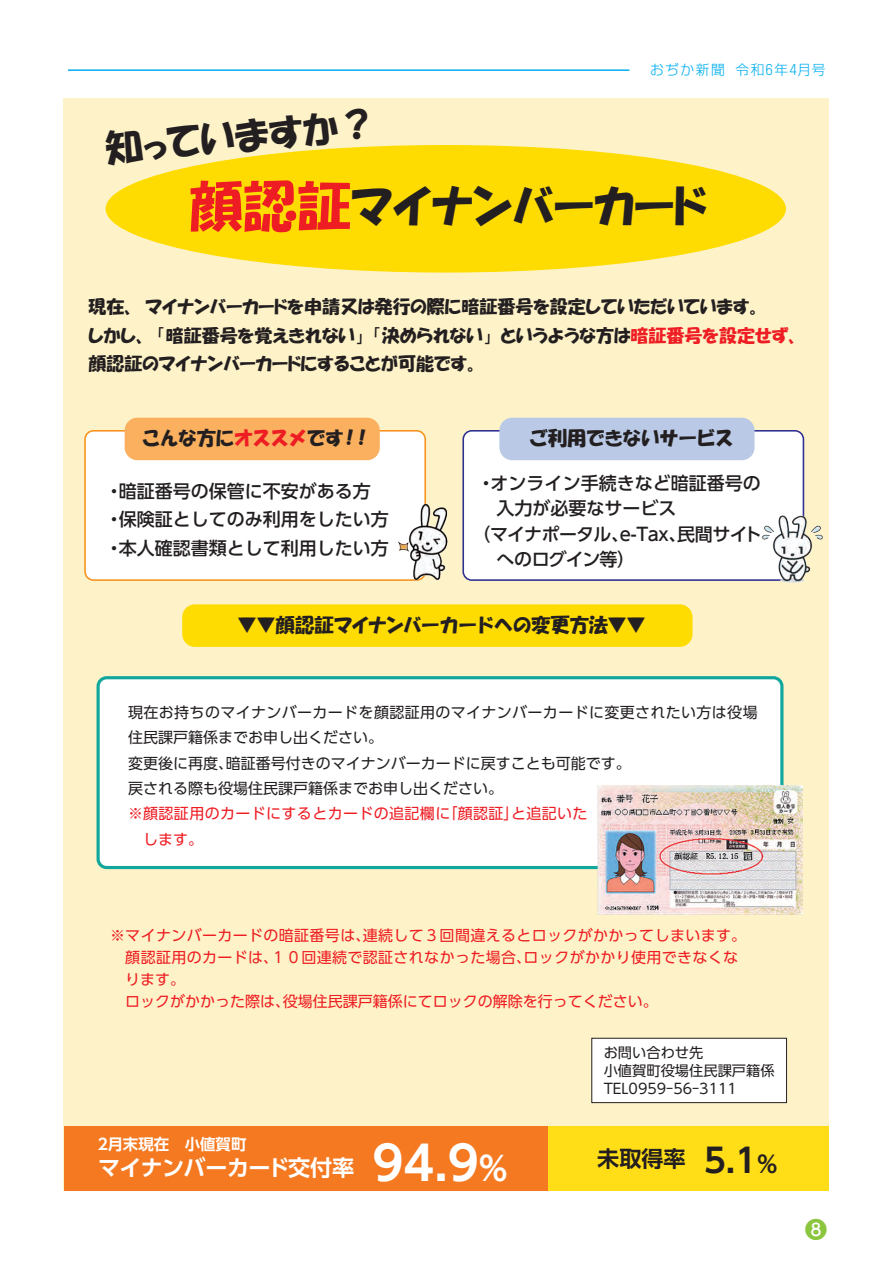
<style>
.page{position:relative;width:893px;height:1263px;background:#fff}
.page>*{position:absolute;margin:0;border:0;box-sizing:border-box;transform-origin:0 0}
.t1{font:700 46.95px "UD Shin Go Pr 6 De";color:#fff}
.t2{font:45px "HGP Soei Kakupoptai";color:#231f20}
.t3{font:37.5px "HGP Soei Kakupoptai";color:#231f20}
.t4{font:700 33.15px "UD Shin Go Pr 6 De";color:#231f20}
.t5{font:500 22.5px "UD Shin Go Pr 6";color:#8bc63e}
.t6{font:700 22.05px "UD Shin Go Pr 6 De";letter-spacing:-.03em;color:#fff}
.t7{font:700 22.05px "UD Shin Go Pr 6 De";color:#231f20}
.t8{font:19.5px "HGS Soei Kakupoptai";letter-spacing:-.055em;color:#231f20}
.t9{font:18px/28.5px "HGP Soei Kakupoptai";color:#231f20}
.t10{font:500 18px/28.5px "UD Shin Go Pr 6";color:#231f20}
.t11{font:500 18px/25.5px "UD Shin Go Pr 6";letter-spacing:-.045em;color:#231f20}
.t12{font:18px "HGP Soei Kakupoptai";color:#ee1d23}
.t13{font:700 15.45px "UD Shin Go Pr 6 De";color:#fff}
.t14{font:15px/25.3px "UD Shin Go Pr 6";letter-spacing:.025em;color:#ee1d23}
.t15{font:15px/25.3px "UD Shin Go Pr 6";color:#231f20}
.t16{font:15px "UD Shin Go Pr 6";letter-spacing:.025em;color:#231f20}
.t17{font:15px "UD Shin Go Pr 6";color:#ee1d23}
.t18{font:14.25px/18px "UD Shin Go Pr 6";color:#231f20}
.t19{font:300 13.8px "Shin Go Pr 6 N";letter-spacing:.105em;color:#00aeef}
.s1{font-size:54px;color:#ee1d23}
.s2{color:#231f20}
.s3{color:#ee1d23}
.s4{font-size:32.85px}
.s5{font-size:23.1px}
</style>
<div class="page">
<hr style="left:68px;top:69px;width:561px;height:2px;background:#00aeef">
<div style="left:64px;top:98px;width:765px;height:1093px;background:#fef3c8"></div>
<div style="left:106px;top:145px;width:680px;height:128px;background:#ffdc01;border-radius:50%"></div>
<div style="left:547px;top:1126px;width:282px;height:65px;background:#ffdd17"></div>
<div style="left:64px;top:1126px;width:483px;height:65px;background:#f47921"></div>
<div style="left:98px;top:678px;width:684px;height:189px;background:#fff;border-radius:9px"></div>
<div style="left:97px;top:676px;width:686px;height:193px;border:3px solid #12a79d;border-radius:9px"></div>
<div style="left:592px;top:1038px;width:194px;height:64px;background:#fff"></div>
<div style="left:591px;top:1038px;width:196px;height:65px;border:1px solid #231f20"></div>
<div style="left:463px;top:431px;width:340px;height:149px;background:#fff;border-radius:9px"></div>
<div style="left:462px;top:430px;width:342px;height:151px;border:2px solid #2e3092;border-radius:9px"></div>
<div style="left:85px;top:431px;width:340px;height:149px;background:#fff;border-radius:9px"></div>
<div style="left:84px;top:430px;width:342px;height:151px;border:2px solid #f7931d;border-radius:9px"></div>
<div style="left:125px;top:418px;width:255px;height:42px;background:#fab05f;border-radius:13px"></div>
<div style="left:182px;top:604px;width:510px;height:43px;background:#ffdc01;border-radius:13px"></div>
<div style="left:499px;top:418px;width:255px;height:42px;background:#bac9e6;border-radius:13px"></div>
<img style="left:394px;top:498px;width:54px;height:83px">
<img style="left:759px;top:513px;width:64px;height:70px">
<img style="left:595px;top:785px;width:208px;height:129px">
<p class="t19" style="left:650px;top:58px;width:76px">おぢか新聞</p>
<p class="t19" style="left:735px;top:58px;width:92px">令和6年4月号</p>
<h3 class="t3" style="left:104px;top:129px;width:273px;rotate:-5deg">知っていますか?</h3>
<h2 class="t2" style="left:189px;top:183px;width:519px"><span class="s1">顔認証</span>マイナンバーカード</h2>
<p class="t9" style="left:88px;top:292px;width:49px">現在、</p>
<p class="t9" style="left:145px;top:292px;width:617px">マイナンバーカードを申請又は発行の際に暗証番号を設定していただいています。</p>
<p class="t9" style="left:88px;top:321px;width:405px">しかし、「暗証番号を覚えきれない」「決められない」顔認証のマイナンバーカードにすることが可能です。</p>
<p class="t12" style="left:501px;top:326px;width:301px"><span class="s2">というような方は</span>暗証番号を設定せず、</p>
<h3 class="t8" style="left:141px;top:428px;width:232px">こんな方に<span class="s3">オススメ</span>です !</h3>
<h3 class="t8" style="left:340px;top:428px;width:21px">!</h3>
<h3 class="t8" style="left:529px;top:428px;width:207px">ご利用できないサービス</h3>
<p class="t10" style="left:119px;top:476px;width:253px">暗証番号の保管に不安がある方</p>
<p class="t10" style="left:119px;top:476px;width:271px;text-indent:-14px">・<br>保険証としてのみ利用をしたい方</p>
<p class="t10" style="left:119px;top:505px;width:271px;text-indent:-14px">・<br>本人確認書類として利用したい方</p>
<p class="t10" style="left:105px;top:533px;width:19px">・</p>
<p class="t10" style="left:491px;top:468px;width:272px">オンライン手続きなど暗証番号の</p>
<p class="t10" style="left:477px;top:468px;width:19px">・</p>
<p class="t10" style="left:497px;top:494px;width:181px">入力が必要なサービス</p>
<p class="t11" style="left:497px;top:521px;width:191px;text-indent:-24px">（マイナポータル e、-Tax、へのログイン等(</p>
<p class="t10" style="left:677px;top:519px;width:86px">民間サイト</p>
<h3 class="t8" style="left:237px;top:615px;width:410px">▼▼顔認証マイナンバーカードへの変更方法▼▼</h3>
<p class="t16" style="left:128px;top:700px;width:631px">現在お持ちのマイナンバーカードを顔認証用のマイナンバーカードに変更されたい方は役場</p>
<p class="t15" style="left:128px;top:725px;width:256px">住民課戸籍係までお申し出ください。</p>
<p class="t15" style="left:226px;top:750px;width:406px">暗証番号付きのマイナンバーカードに戻すことも可能です。</p>
<p class="t15" style="left:128px;top:750px;width:376px">変更後に再度、<br>戻される際も役場住民課戸籍係までお申し出ください。</p>
<p class="t14" style="left:443px;top:800px;width:77px">「顔認証」</p>
<p class="t14" style="left:143px;top:800px;width:309px;text-indent:-15px">※顔認証用のカードにするとカードの追記欄にします。</p>
<p class="t14" style="left:511px;top:800px;width:78px">と追記いた</p>
<p class="t14" style="left:110px;top:922px;width:262px">※マイナンバーカードの暗証番号は、</p>
<p class="t14" style="left:363px;top:922px;width:385px">連続して３回間違えるとロックがかかってしまいます。</p>
<p class="t14" style="left:524px;top:944px;width:216px">ロックがかかり使用できなくな</p>
<p class="t14" style="left:271px;top:944px;width:262px">１０回連続で認証されなかった場合、</p>
<p class="t14" style="left:125px;top:945px;width:154px;line-height:22.4px">顔認証用のカードは、ります。</p>
<p class="t17" style="left:125px;top:990px;width:166px">ロックがかかった際は、</p>
<p class="t17" style="left:283px;top:990px;width:376px">役場住民課戸籍係にてロックの解除を行ってください。</p>
<p class="t13" style="left:108px;top:1132px;width:140px">月末現在　小値賀町</p>
<p class="t13" style="left:95px;top:1132px;width:17px">２</p>
<h3 class="t6" style="left:98px;top:1150px;width:258px">マイナンバーカード交付率</h3>
<h1 class="t1" style="left:373px;top:1125px;width:137px">94.9<span class="s4">%</span></h1>
<p class="t18" style="left:604px;top:1043px;width:172px">お問い合わせ先<br>小値賀町役場住民課戸籍係<br>TEL0959-56-3111</p>
<h3 class="t7" style="left:597px;top:1141px;width:90px">未取得率</h3>
<h3 class="t4" style="left:704px;top:1133px;width:75px">5.1<span class="s5">%</span></h3>
<h3 class="t5" style="left:805px;top:1211px;width:24px">8</h3>
</div>
